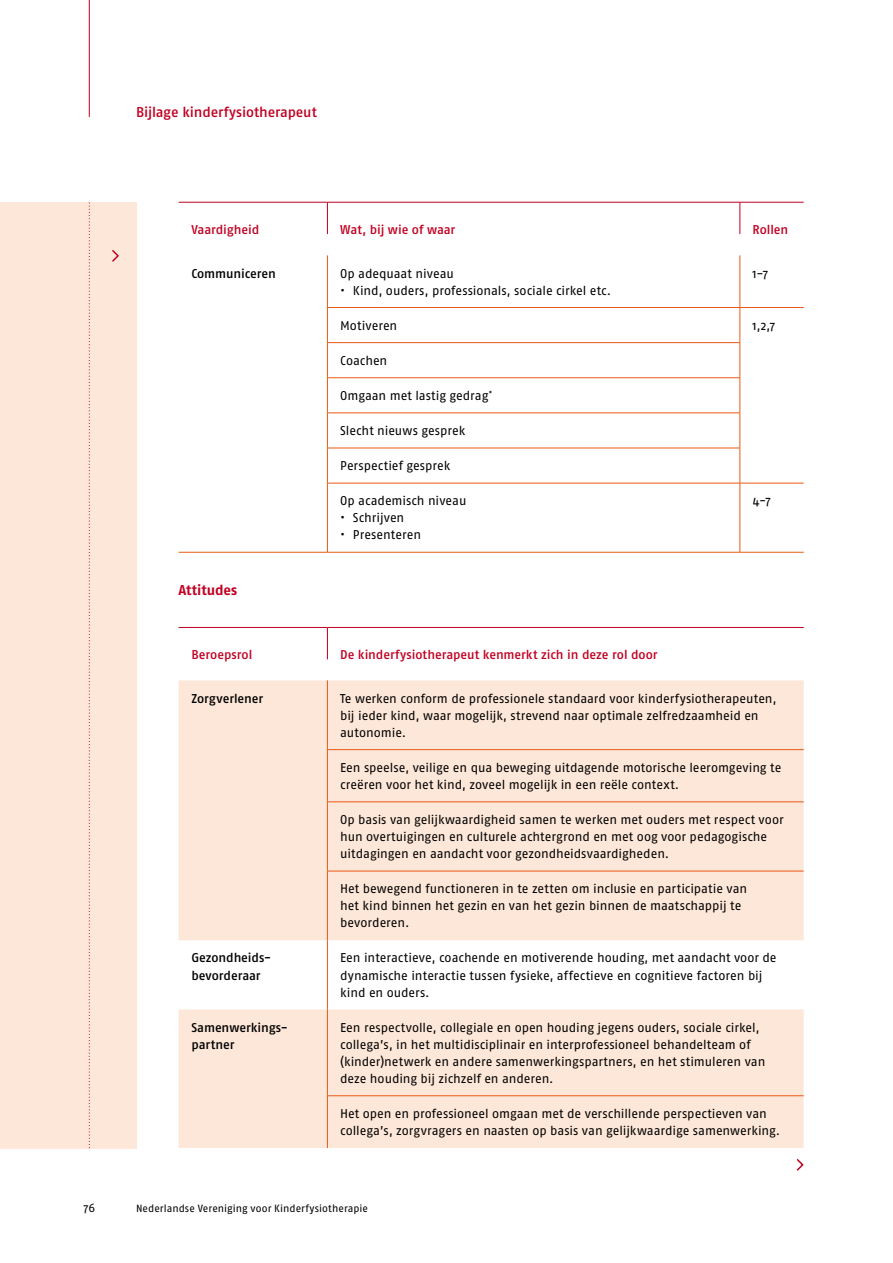
<style>
.page{position:relative;width:893px;height:1263px;background:#fff}
.page>*{position:absolute;margin:0;border:0;box-sizing:border-box;transform-origin:0 0}
.t1{font:500 14.25px "Fago No";letter-spacing:-.015em;color:#c10122}
.t2{font:700 14.25px "Fago No";letter-spacing:-.005em;color:#c10122}
.t3{font:12.75px/17px "Fago No";letter-spacing:-.005em;color:#000}
.t4{font:500 12.75px "Fago No";letter-spacing:-.005em;color:#c10122}
.t5{font:500 12.75px/17px "Fago No";letter-spacing:-.005em;color:#000}
.t6{font:12px "Fago No";color:#000}
.t7{font:10.5px "Fago No";color:#000}
</style>
<div class="page">
<hr style="left:89px;top:0;width:1px;height:117px;background:#c10122">
<hr style="left:327px;top:255px;width:1px;height:52px;background:#ea5915">
<hr style="left:740px;top:255px;width:1px;height:52px;background:#ea5915">
<hr style="left:327px;top:307px;width:413px;height:1px;background:#ea5915">
<hr style="left:327px;top:308px;width:1px;height:34px;background:#ea5915">
<hr style="left:740px;top:307px;width:64px;height:1px;background:#ea5915">
<hr style="left:740px;top:308px;width:1px;height:34px;background:#ea5915">
<hr style="left:327px;top:342px;width:413px;height:1px;background:#ea5915">
<hr style="left:327px;top:343px;width:1px;height:34px;background:#ea5915">
<hr style="left:740px;top:343px;width:1px;height:34px;background:#ea5915">
<hr style="left:327px;top:377px;width:413px;height:1px;background:#ea5915">
<hr style="left:327px;top:378px;width:1px;height:35px;background:#ea5915">
<hr style="left:740px;top:378px;width:1px;height:35px;background:#ea5915">
<hr style="left:327px;top:413px;width:413px;height:1px;background:#ea5915">
<hr style="left:327px;top:413px;width:1px;height:35px;background:#ea5915">
<hr style="left:740px;top:413px;width:1px;height:35px;background:#ea5915">
<hr style="left:327px;top:448px;width:413px;height:1px;background:#ea5915">
<hr style="left:327px;top:448px;width:1px;height:35px;background:#ea5915">
<hr style="left:740px;top:448px;width:1px;height:35px;background:#ea5915">
<hr style="left:327px;top:483px;width:413px;height:1px;background:#ea5915">
<hr style="left:327px;top:483px;width:1px;height:69px;background:#ea5915">
<hr style="left:740px;top:483px;width:64px;height:1px;background:#ea5915">
<hr style="left:740px;top:483px;width:1px;height:69px;background:#ea5915">
<hr style="left:179px;top:202px;width:148px;height:1px;background:#c10122">
<hr style="left:327px;top:202px;width:413px;height:1px;background:#c10122">
<hr style="left:327px;top:202px;width:1px;height:32px;background:#c10122">
<hr style="left:740px;top:202px;width:64px;height:1px;background:#c10122">
<hr style="left:740px;top:202px;width:1px;height:32px;background:#c10122">
<hr style="left:179px;top:552px;width:148px;height:1px;background:#ea5915">
<hr style="left:327px;top:552px;width:413px;height:1px;background:#ea5915">
<hr style="left:740px;top:552px;width:64px;height:1px;background:#ea5915">
<svg style="left:179px;top:680px;width:625px;height:468px;background:#fdeadd"></svg>
<hr style="left:327px;top:680px;width:1px;height:69px;background:#ea5915">
<hr style="left:327px;top:749px;width:477px;height:1px;background:#ea5915">
<hr style="left:327px;top:750px;width:1px;height:52px;background:#ea5915">
<hr style="left:327px;top:801px;width:477px;height:1px;background:#ea5915">
<hr style="left:327px;top:802px;width:1px;height:69px;background:#ea5915">
<hr style="left:327px;top:871px;width:477px;height:1px;background:#ea5915">
<hr style="left:327px;top:871px;width:1px;height:69px;background:#ea5915">
<hr style="left:327px;top:940px;width:1px;height:69px;background:#ea5915">
<hr style="left:327px;top:1009px;width:1px;height:86px;background:#ea5915">
<hr style="left:327px;top:1095px;width:477px;height:1px;background:#ea5915">
<hr style="left:327px;top:1096px;width:1px;height:52px;background:#ea5915">
<hr style="left:179px;top:627px;width:148px;height:1px;background:#c10122">
<hr style="left:327px;top:627px;width:477px;height:1px;background:#c10122">
<hr style="left:327px;top:628px;width:1px;height:31px;background:#c10122">
<div style="left:0;top:202px;width:136px;height:946px;background:#fde7d8"></div>
<svg style="left:112px;top:250px;width:7px;height:12px"></svg>
<svg style="left:796px;top:1159px;width:8px;height:12px"></svg>
<svg style="left:89px;top:202px;width:1px;height:946px"></svg>
<p class="t1" style="left:136px;top:104px;width:182px">Bijlage kinderfysiotherapeut</p>
<p class="t4" style="left:191px;top:222px;width:69px">Vaardigheid</p>
<p class="t4" style="left:340px;top:222px;width:117px">Wat, bij wie of waar</p>
<p class="t4" style="left:753px;top:222px;width:37px">Rollen</p>
<p class="t5" style="left:191px;top:264px;width:86px">Communiceren</p>
<p class="t3" style="left:340px;top:264px;width:115px">Op adequaat niveau</p>
<p class="t3" style="left:340px;top:281px;width:272px">• Kind, ouders, professionals, sociale cirkel etc.</p>
<p class="t3" style="left:753px;top:264px;width:17px">1-7</p>
<p class="t2" style="left:179px;top:582px;width:60px">Attitudes</p>
<p class="t3" style="left:340px;top:317px;width:59px">Motiveren</p>
<p class="t3" style="left:753px;top:317px;width:24px">1,2,7</p>
<p class="t3" style="left:340px;top:352px;width:49px">Coachen</p>
<p class="t3" style="left:340px;top:387px;width:153px">Omgaan met lastig gedrag<sup>*</sup></p>
<p class="t3" style="left:340px;top:422px;width:127px">Slecht nieuws gesprek</p>
<p class="t3" style="left:340px;top:457px;width:112px">Perspectief gesprek</p>
<p class="t3" style="left:340px;top:492px;width:128px">Op academisch niveau</p>
<p class="t3" style="left:340px;top:509px;width:66px">• Schrijven</p>
<p class="t3" style="left:340px;top:526px;width:82px">• Presenteren</p>
<p class="t3" style="left:753px;top:492px;width:19px">4-7</p>
<p class="t4" style="left:191px;top:647px;width:62px">Beroepsrol</p>
<p class="t4" style="left:340px;top:647px;width:319px">De kinderfysiotherapeut kenmerkt zich in deze rol door</p>
<p class="t5" style="left:191px;top:689px;width:73px">Zorgverlener</p>
<p class="t3" style="left:340px;top:689px;width:438px">Te werken conform de professionele standaard voor kinderfysiotherapeuten, bij ieder kind, waar mogelijk, strevend naar optimale zelfredzaamheid en autonomie.</p>
<p class="t3" style="left:340px;top:759px;width:443px">Een speelse, veilige en qua beweging uitdagende motorische leeromgeving te creëren voor het kind, zoveel mogelijk in een reële context.</p>
<p class="t3" style="left:340px;top:811px;width:445px">Op basis van gelijkwaardigheid samen te werken met ouders met respect voor hun overtuigingen en culturele achtergrond en met oog voor pedagogische uitdagingen en aandacht voor gezondheidsvaardigheden.</p>
<p class="t3" style="left:340px;top:880px;width:409px">Het bewegend functioneren in te zetten om inclusie en participatie van het kind binnen het gezin en van het gezin binnen de maatschappij te bevorderen.</p>
<p class="t5" style="left:191px;top:949px;width:81px">Gezondheids&shy;bevorderaar</p>
<p class="t3" style="left:340px;top:949px;width:438px">Een interactieve, coachende en motiverende houding, met aandacht voor de dynamische interactie tussen fysieke, affectieve en cognitieve factoren bij kind en ouders.</p>
<p class="t5" style="left:191px;top:1018px;width:96px">Samenwerkings&shy;partner</p>
<p class="t3" style="left:340px;top:1019px;width:427px">Een respectvolle, collegiale en open houding jegens ouders, sociale cirkel, collega’s, in het multidisciplinair en interprofessioneel behandelteam of (kinder)netwerk en andere samenwerkingspartners, en het stimuleren van deze houding bij zichzelf en anderen.</p>
<p class="t3" style="left:340px;top:1105px;width:442px">Het open en professioneel omgaan met de verschillende perspectieven van collega’s, zorgvragers en naasten op basis van gelijkwaardige samenwerking.</p>
<p class="t6" style="left:83px;top:1201px;width:13px">76</p>
<p class="t7" style="left:136px;top:1202px;width:234px">Nederlandse Vereniging voor Kinderfysiotherapie</p>
</div>
